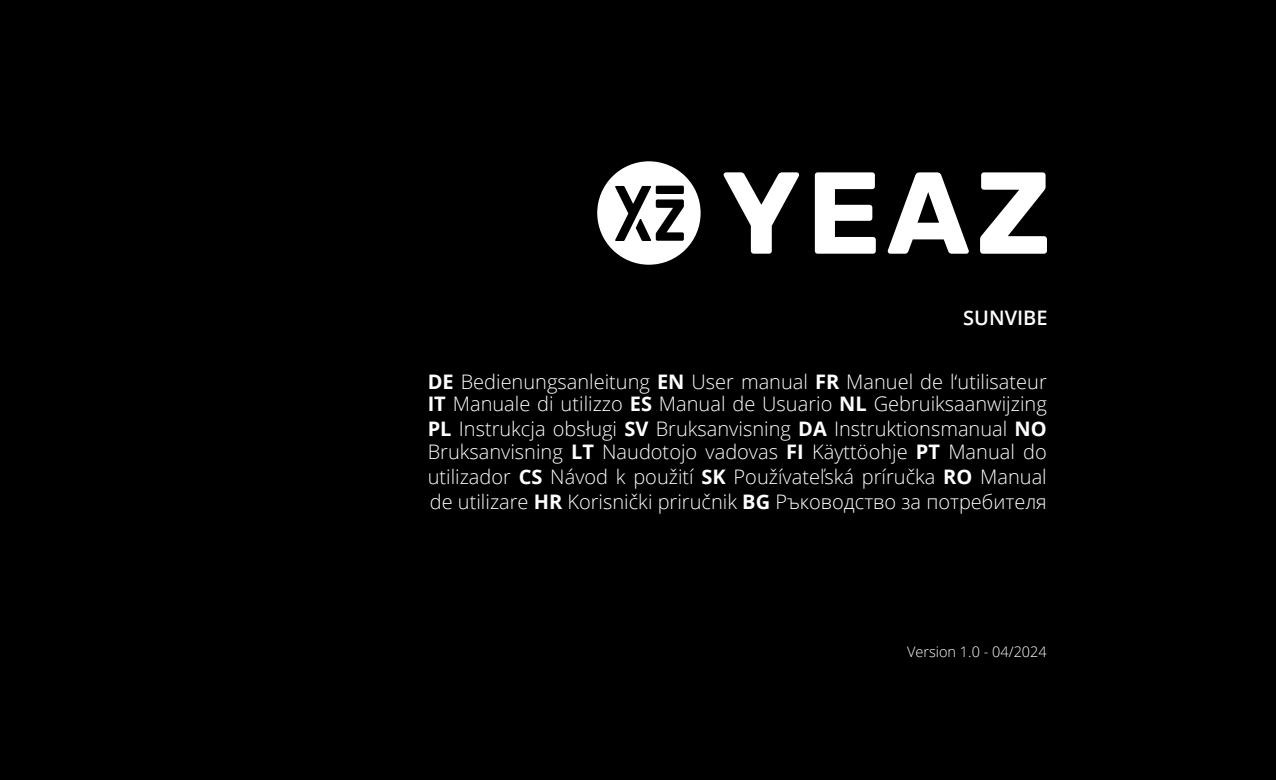
<style>
.page{position:relative;width:1276px;height:780px;background:#000001}
.page>*{position:absolute;margin:0;border:0;box-sizing:border-box;transform-origin:0 0}
.t1{font:300 20px/22.5px "Open Sans";color:#fff}
.t2{font:600 20px "Open Sans";color:#fff}
.t3{font:300 14.5px "Open Sans";color:#fff}
.s1{font-weight:700}
</style>
<div class="page">
<svg style="left:723px;top:172px;width:76px;height:82px"></svg>
<svg style="left:815px;top:172px;width:61px;height:82px"></svg>
<svg style="left:887px;top:172px;width:82px;height:82px"></svg>
<svg style="left:980px;top:172px;width:67px;height:82px"></svg>
<svg style="left:597px;top:161px;width:103px;height:104px"></svg>
<p class="t2" style="left:963px;top:304px;width:86px">SUNVIBE</p>
<p class="t1" style="left:428px;top:369px;width:620px"><span class="s1">DE</span> Bedienungsanleitung <span class="s1">EN</span> User manual <span class="s1">FR</span> Manuel de l‘utilisateur<br><span class="s1">IT</span> Manuale di utilizzo <span class="s1">ES</span> Manual de Usuario <span class="s1">NL</span> Gebruiksaanwijzing</p>
<p class="t1" style="left:428px;top:417px;width:620px"><span class="s1">PL</span> Instrukcja obsługi <span class="s1">SV</span> Bruksanvisning <span class="s1">DA</span> Instruktionsmanual <span class="s1">NO<br></span>Bruksanvisning <span class="s1">LT</span> Naudotojo vadovas <span class="s1">FI</span> Käyttöohje <span class="s1">PT</span> Manual do</p>
<p class="t1" style="left:428px;top:463px;width:620px;line-height:25px">utilizador <span class="s1">CS</span> Návod k použití <span class="s1">SK</span> Používateľská príručka <span class="s1">RO</span> Manual de utilizare <span class="s1">HR</span> Korisnički priručnik <span class="s1">BG</span> Ръководство за потребителя</p>
<p class="t3" style="left:907px;top:641px;width:141px">Version 1.0 - 04/2024</p>
</div>
